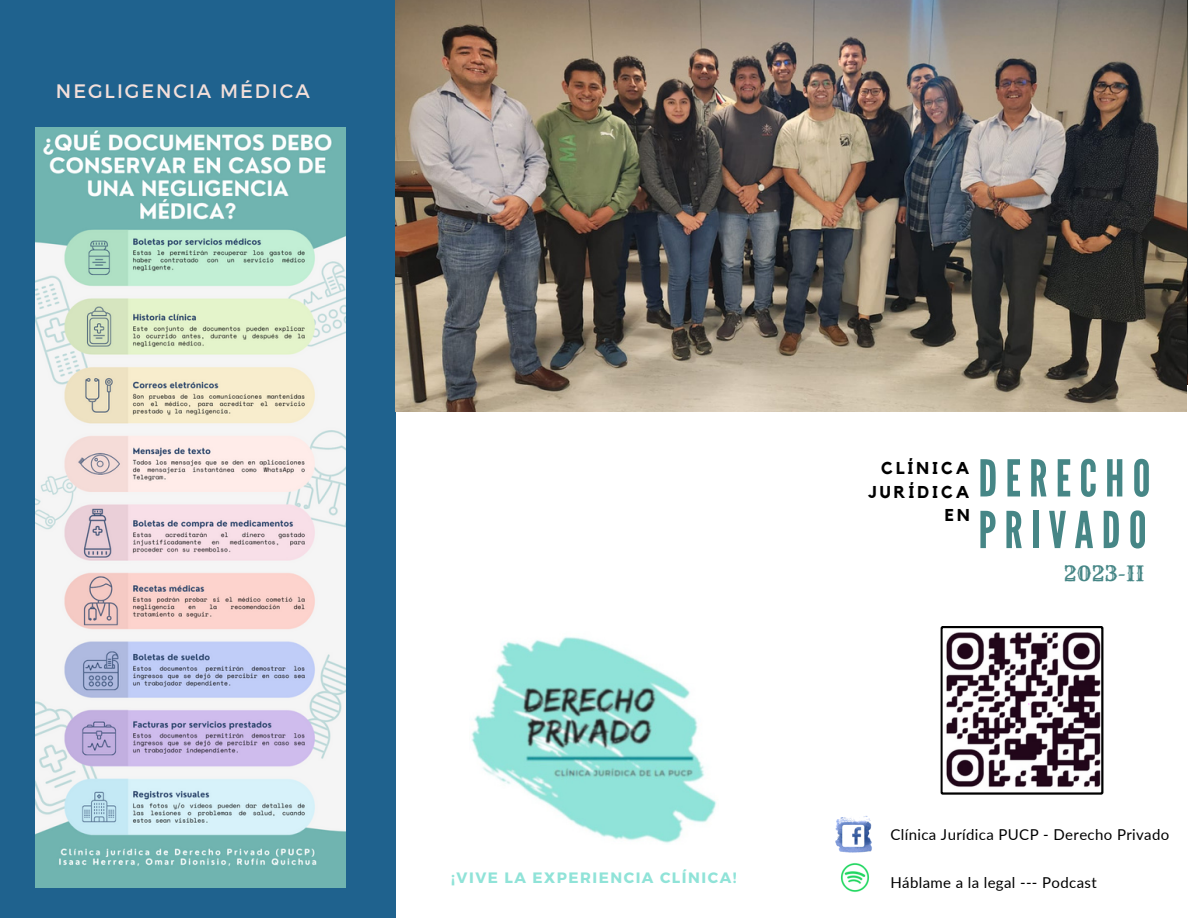
<style>
.page{position:relative;width:1188px;height:918px;background:#fff}
.page>*{position:absolute;margin:0;border:0;box-sizing:border-box;transform-origin:0 0}
.t1{font:50.7px "League Gothic";letter-spacing:.16em;color:#468686}
.t2{font:20.85px "Rye";color:#468686}
.t3{font:19.5px "Montserrat";letter-spacing:.1em;color:#f3dfda}
.t4{font:700 17.1px "Kollektif";letter-spacing:.175em;color:#000}
.t5{font:15px "Lato";letter-spacing:.025em;color:#000}
.t6{font:700 15px "Montserrat";letter-spacing:.1em;color:#90e3d8}
</style>
<div class="page">
<div style="left:0;top:0;width:396px;height:918px;background:#1f628e"></div>
<img style="left:471px;top:636px;width:246px;height:208px">
<img style="left:835px;top:816px;width:37px;height:34px">
<img style="left:839px;top:850px;width:33px;height:42px">
<img style="left:36px;top:128px;width:309px;height:759px">
<img style="left:396px;top:0;width:791px;height:412px">
<svg style="left:940px;top:626px;width:163px;height:169px"></svg>
<p class="t3" style="left:56px;top:78px;width:255px">NEGLIGENCIA MÉDICA</p>
<p class="t6" style="left:451px;top:868px;width:287px">¡VIVE LA EXPERIENCIA CLÍNICA!</p>
<p class="t4" style="left:881px;top:460px;width:90px">CLÍNICA</p>
<p class="t4" style="left:868px;top:484px;width:103px">JURÍDICA</p>
<p class="t4" style="left:945px;top:508px;width:26px">EN</p>
<p class="t1" style="left:978px;top:449px;width:174px">DERECHO</p>
<p class="t1" style="left:978px;top:501px;width:170px">PRIVADO</p>
<p class="t2" style="left:1063px;top:560px;width:83px">2023-II</p>
<p class="t5" style="left:890px;top:825px;width:281px">Clínica Jurídica PUCP - Derecho Privado</p>
<p class="t5" style="left:890px;top:873px;width:208px">Háblame a la legal --- Podcast</p>
</div>
